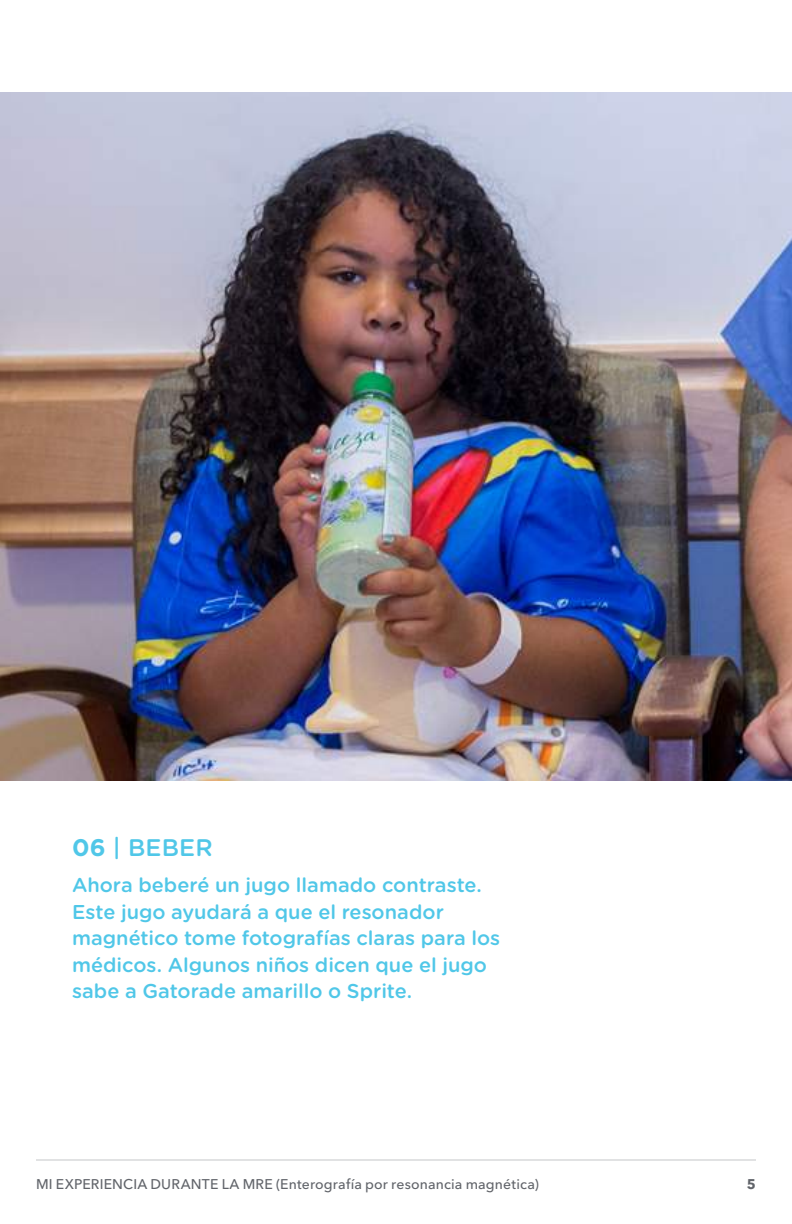
<style>
.page{position:relative;width:792px;height:1224px;background:#fff}
.page>*{position:absolute;margin:0;border:0;box-sizing:border-box;transform-origin:0 0}
.t1{font:500 24px "Gotham Rounded";letter-spacing:.005em;color:#50c7e8}
.t2{font:500 20px/26.6px "Gotham Rounded";color:#50c7e8}
.t3{font:500 14px "Avenir Next LT Pro";letter-spacing:.015em;color:#61646a}
.t4{font:700 14px "Avenir Next LT Pro";color:#61646a}
.s1{font-weight:700}
</style>
<div class="page">
<hr style="left:36px;top:1160px;width:720px;height:1px;background:#c5c7c8">
<img style="left:0;top:92px;width:792px;height:688px">
<p class="t1" style="left:72px;top:831px;width:142px"><span class="s1">06</span> | BEBER</p>
<p class="t2" style="left:72px;top:871px;width:430px">Ahora beberé un jugo llamado contraste.<br>Este jugo ayudará a que el resonador magnético tome fotografías claras para los médicos. Algunos niños dicen que el jugo sabe a Gatorade amarillo o Sprite.</p>
<p class="t3" style="left:36px;top:1175px;width:504px">MI EXPERIENCIA DURANTE LA MRE (Enterografía por resonancia magnética)</p>
<p class="t4" style="left:747px;top:1175px;width:11px">5</p>
</div>
